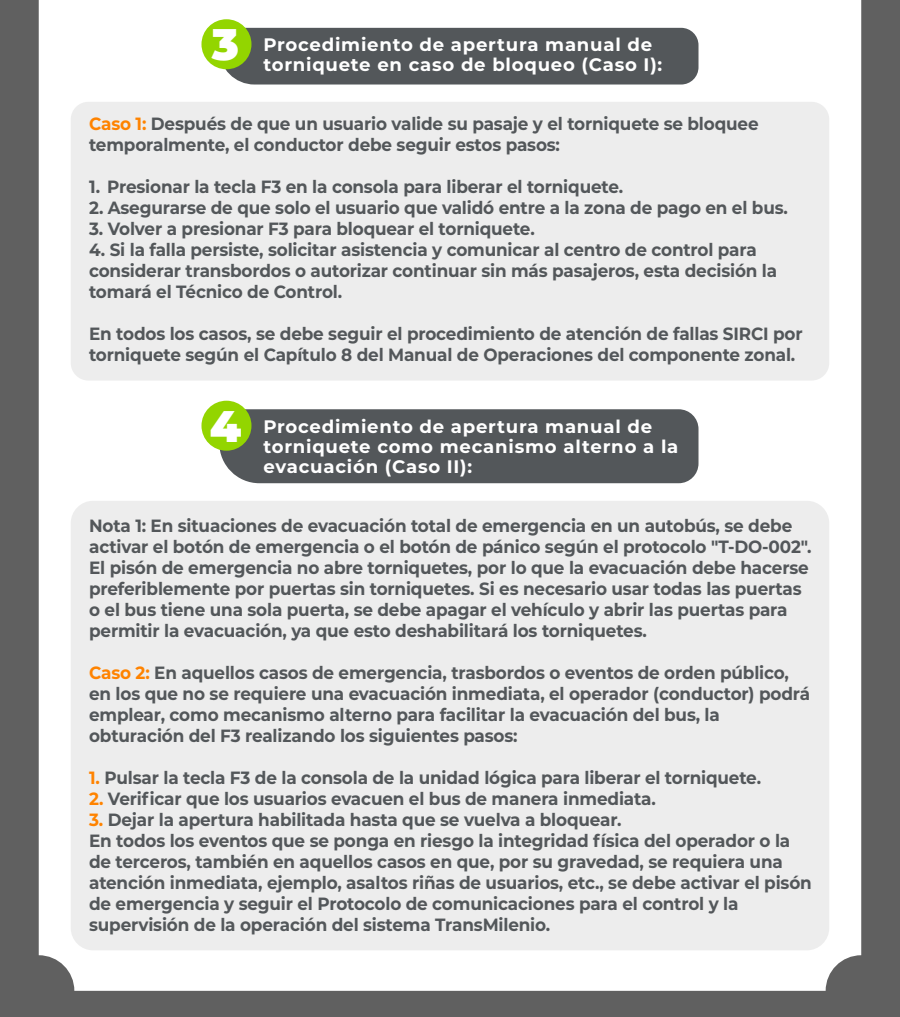
<style>
.page{position:relative;width:900px;height:1017px;background:#606060}
.page>*{position:absolute;margin:0;border:0;box-sizing:border-box;transform-origin:0 0}
.t1{font:900 44.2px "Montserrat";color:#fff}
.t2{font:700 18.1px/20px "Montserrat";letter-spacing:.04em;color:#fff}
.t3{font:700 17.7px/21px "Montserrat";letter-spacing:-.01em;color:#53575a;scale:.95 1}
.s1{color:#ff8300}
</style>
<div class="page">
<div style="left:39px;top:0;width:822px;height:991px;background:#fff"></div>
<div style="left:71px;top:501px;width:758px;height:449px;background:#ededed;border-radius:22px"></div>
<div style="left:219px;top:409px;width:480px;height:74px;background:#53575a"></div>
<div style="left:201px;top:401px;width:50px;height:50px;background:#93d500;border-radius:50%"></div>
<div style="left:71px;top:102px;width:758px;height:279px;background:#ededed;border-radius:18px"></div>
<div style="left:219px;top:28px;width:480px;height:57px;background:#53575a"></div>
<div style="left:201px;top:19px;width:50px;height:50px;background:#93d500;border-radius:50%"></div>
<h1 class="t1" style="left:212px;top:11px;width:29px">3</h1>
<p class="t2" style="left:263px;top:34px;width:390px">Procedimiento de apertura manual de</p>
<p class="t2" style="left:263px;top:54px;width:400px">torniquete en caso de bloqueo (Caso I):</p>
<p class="t3" style="left:89px;top:113px;width:706px"><span class="s1">Caso 1:</span> Después de que un usuario valide su pasaje y el torniquete se bloquee temporalmente, el conductor debe seguir estos pasos:</p>
<p class="t3" style="left:89px;top:176px;width:564px">1. Presionar la tecla F3 en la consola para liberar el torniquete.</p>
<p class="t3" style="left:89px;top:197px;width:737px">2. Asegurarse de que solo el usuario que validó entre a la zona de pago en el bus.</p>
<p class="t3" style="left:89px;top:218px;width:471px">3. Volver a presionar F3 para bloquear el torniquete.</p>
<p class="t3" style="left:89px;top:239px;width:726px">4. Si la falla persiste, solicitar asistencia y comunicar al centro de control para considerar transbordos o autorizar continuar sin más pasajeros, esta decisión la tomará el Técnico de Control.</p>
<p class="t3" style="left:89px;top:323px;width:753px">En todos los casos, se debe seguir el procedimiento de atención de fallas SIRCI por torniquete según el Capítulo 8 del Manual de Operaciones del componente zonal.</p>
<h1 class="t1" style="left:210px;top:393px;width:33px">4</h1>
<p class="t2" style="left:263px;top:415px;width:416px">Procedimiento de apertura manual de torniquete como mecanismo alterno a la evacuación (Caso II):</p>
<p class="t3" style="left:89px;top:515px;width:762px">Nota 1: En situaciones de evacuación total de emergencia en un autobús, se debe activar el botón de emergencia o el botón de pánico según el protocolo "T-DO-002".<br>El pisón de emergencia no abre torniquetes, por lo que la evacuación debe hacerse preferiblemente por puertas sin torniquetes. Si es necesario usar todas las puertas o el bus tiene una sola puerta, se debe apagar el vehículo y abrir las puertas para permitir la evacuación, ya que esto deshabilitará los torniquetes.</p>
<p class="t3" style="left:89px;top:662px;width:761px"><span class="s1">Caso 2:</span> En aquellos casos de emergencia, trasbordos o eventos de orden público, en los que no se requiere una evacuación inmediata, el operador (conductor) podrá emplear, como mecanismo alterno para facilitar la evacuación del bus, la obturación del F3 realizando los siguientes pasos:</p>
<p class="t3" style="left:89px;top:767px;width:709px"><span class="s1">1.</span> Pulsar la tecla F3 de la consola de la unidad lógica para liberar el torniquete.</p>
<p class="t3" style="left:89px;top:788px;width:598px"><span class="s1">2.</span> Verificar que los usuarios evacuen el bus de manera inmediata.</p>
<p class="t3" style="left:89px;top:809px;width:762px"><span class="s1">3.</span> Dejar la apertura habilitada hasta que se vuelva a bloquear.<br>En todos los eventos que se ponga en riesgo la integridad física del operador o la de terceros, también en aquellos casos en que, por su gravedad, se requiera una atención inmediata, ejemplo, asaltos riñas de usuarios, etc., se debe activar el pisón de emergencia y seguir el Protocolo de comunicaciones para el control y la supervisión de la operación del sistema TransMilenio.</p>
</div>
